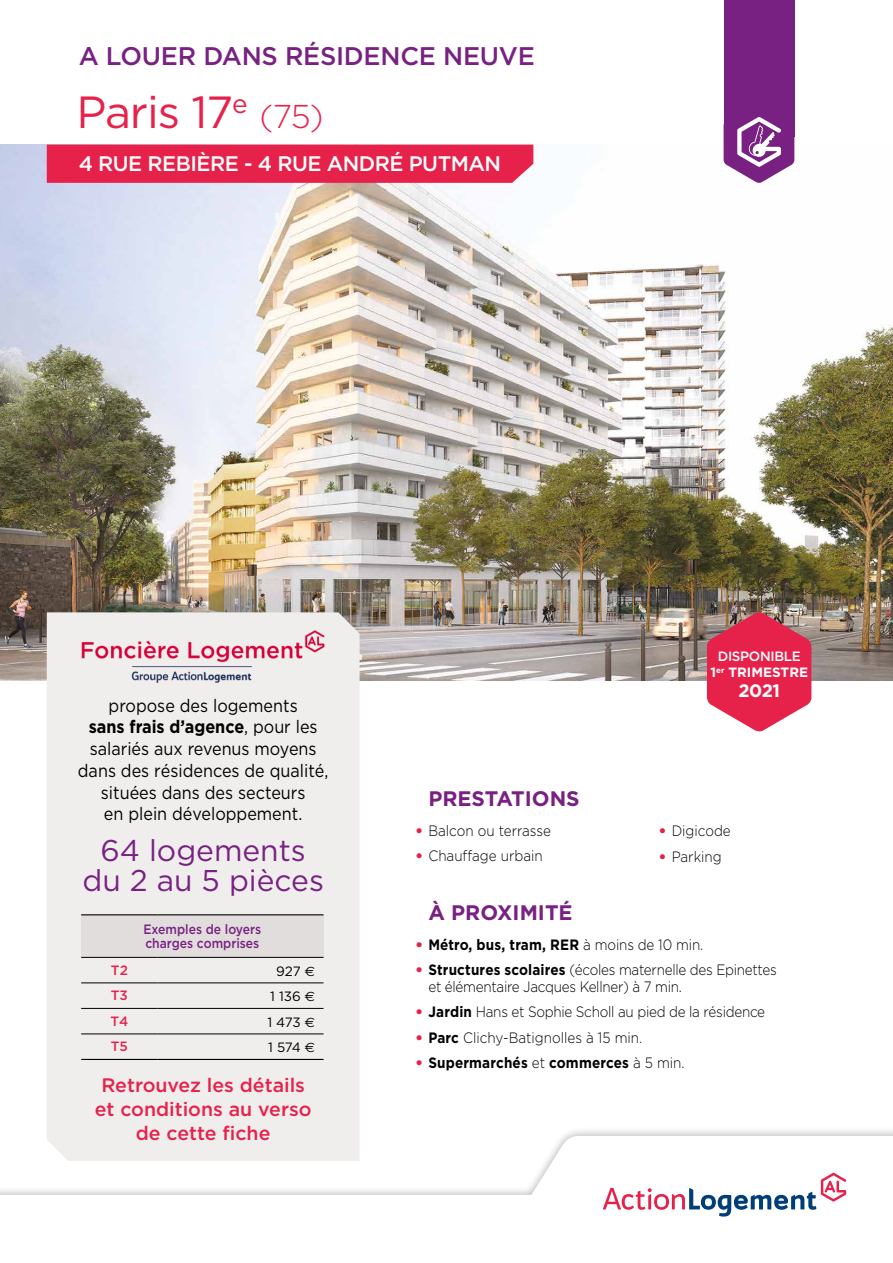
<style>
.page{position:relative;width:893px;height:1263px;background:#fff}
.page>*{position:absolute;margin:0;border:0;box-sizing:border-box;transform-origin:0 0}
.t1{font:45px "Gotham HTF";letter-spacing:-.025em;color:#e6224b}
.t2{font:300 33px "Gotham HTF";color:#e6224b}
.t3{font:30px/30px "Gotham HTF";color:#782182;text-align:center}
.t4{font:500 25.5px "Gotham HTF";letter-spacing:-.01em;color:#782182}
.t5{font:500 21px "Gotham HTF";letter-spacing:-.025em;color:#fff}
.t6{font:700 21px "Gotham HTF";color:#782182}
.t7{font:500 19.5px/24px "Gotham HTF";color:#e6224b;text-align:center}
.t8{font:18px/21.8px "Gotham HTF";color:#000;text-align:center;scale:.9 1}
.t9{font:700 18px "Gotham HTF";color:#fff}
.t10{font:300 15px/16.5px "Gotham HTF";letter-spacing:-.02em;color:#000;scale:.9 1}
.t11{font:300 15px "Gotham HTF";color:#000;scale:.9 1}
.t12{font:700 15px "Gotham HTF";letter-spacing:.01em;color:#000;scale:.9 1}
.t13{font:500 13.5px/13.5px "Gotham HTF";color:#782182;scale:.9 1}
.t14{font:500 13.5px/16.5px "Gotham HTF";letter-spacing:-.025em;color:#fff;text-align:center}
.t15{font:13.5px "Gotham HTF";letter-spacing:-.015em;color:#000}
.t16{font:500 13.5px "Gotham HTF";color:#e6224b}
.s1{font-weight:700}
.s2{font-weight:900;color:#e6224b}
.s3{font-family:"Euro Sans"}
.s4{font-weight:300}
</style>
<div class="page">
<div style="left:0;top:1126px;width:893px;height:137px;background:#000;opacity:.33"></div>
<svg style="left:0;top:1136px;width:893px;height:127px"></svg>
<svg style="left:603px;top:1173px;width:243px;height:43px"></svg>
<img style="left:0;top:145px;width:893px;height:535px">
<div style="left:47px;top:612px;width:313px;height:549px;background:#f0eeed"></div>
<img style="left:75px;top:625px;width:256px;height:64px">
<svg style="left:707px;top:611px;width:104px;height:121px;background:#df4967"></svg>
<div style="left:724px;top:0;width:70px;height:137px;background:#782182"></div>
<svg style="left:724px;top:117px;width:70px;height:67px"></svg>
<div style="left:47px;top:145px;width:486px;height:38px;background:#e6224b"></div>
<div style="left:81px;top:915px;width:243px;height:42px;background:#e0dddc"></div>
<div style="left:81px;top:958px;width:243px;height:101px;background:#f0eeed"></div>
<hr style="left:81px;top:957px;width:77px;height:1px;background:#000">
<hr style="left:158px;top:957px;width:166px;height:1px;background:#000">
<hr style="left:81px;top:1059px;width:77px;height:1px;background:#000">
<hr style="left:158px;top:1059px;width:166px;height:1px;background:#000">
<hr style="left:81px;top:914px;width:77px;height:1px;background:#000">
<hr style="left:158px;top:914px;width:166px;height:1px;background:#000">
<hr style="left:81px;top:1033px;width:77px;height:1px;background:#000">
<hr style="left:158px;top:1033px;width:166px;height:1px;background:#000">
<hr style="left:81px;top:982px;width:77px;height:1px;background:#000">
<hr style="left:158px;top:982px;width:166px;height:1px;background:#000">
<hr style="left:81px;top:1008px;width:77px;height:1px;background:#000">
<hr style="left:158px;top:1008px;width:166px;height:1px;background:#000">
<h3 class="t4" style="left:79px;top:41px;width:458px">A LOUER DANS RÉSIDENCE NEUVE</h3>
<h1 class="t1" style="left:77px;top:88px;width:173px">Paris 17<sup>e</sup></h1>
<h2 class="t2" style="left:259px;top:99px;width:66px">(75)</h2>
<p class="t5" style="left:79px;top:152px;width:424px">4 RUE REBIÈRE - 4 RUE ANDRÉ PUTMAN</p>
<p class="t8" style="left:78px;top:694px;width:280px">propose des logements<br><span class="s1">sans frais d’agence</span>, pour les salariés aux revenus moyens dans des résidences de qualité, situées dans des secteurs<br>en plein développement.</p>
<h3 class="t3" style="left:82px;top:835px;width:243px">64 logements du 2 au 5 pièces</h3>
<p class="t6" style="left:428px;top:787px;width:153px">PRESTATIONS</p>
<p class="t11" style="left:416px;top:822px;width:152px"><span class="s2">•</span> Balcon ou terrasse</p>
<p class="t11" style="left:416px;top:848px;width:143px"><span class="s2">•</span> Chauffage urbain</p>
<p class="t14" style="left:710px;top:647px;width:99px">DISPONIBLE<br><span class="s1">1</span><sup>er</sup> <span class="s1">TRIMESTRE</span></p>
<p class="t9" style="left:738px;top:680px;width:43px">2021</p>
<p class="t11" style="left:659px;top:823px;width:81px"><span class="s2">•</span> Digicode</p>
<p class="t11" style="left:659px;top:848px;width:71px"><span class="s2">•</span> Parking</p>
<p class="t13" style="left:143px;top:922px;width:132px">Exemples de loyers charges comprises</p>
<p class="t16" style="left:111px;top:962px;width:19px">T2</p>
<p class="t15" style="left:276px;top:963px;width:40px">927 <span class="s3">E</span></p>
<p class="t16" style="left:111px;top:988px;width:19px">T3</p>
<p class="t15" style="left:270px;top:989px;width:46px">1 136 <span class="s3">E</span></p>
<p class="t16" style="left:110px;top:1013px;width:19px">T4</p>
<p class="t15" style="left:267px;top:1014px;width:49px">1 473 <span class="s3">E</span></p>
<p class="t16" style="left:111px;top:1039px;width:19px">T5</p>
<p class="t15" style="left:268px;top:1040px;width:48px">1 574 <span class="s3">E</span></p>
<p class="t7" style="left:95px;top:1073px;width:218px">Retrouvez les détails et conditions au verso de cette fiche</p>
<p class="t6" style="left:428px;top:900px;width:146px">À PROXIMITÉ</p>
<p class="t12" style="left:416px;top:936px;width:321px"><span class="s2">•</span> Métro, bus, tram, RER <span class="s4">à moins de 10 min.</span></p>
<p class="t10" style="left:428px;top:961px;width:389px;text-indent:-13px"><span class="s2">•</span> <span class="s1">Structures scolaires</span> (écoles maternelle des Epinettes et élémentaire Jacques Kellner) à 7 min.</p>
<p class="t10" style="left:416px;top:1003px;width:390px"><span class="s2">•</span> <span class="s1">Jardin</span> Hans et Sophie Scholl au pied de la résidence</p>
<p class="t11" style="left:416px;top:1029px;width:253px"><span class="s2">•</span> <span class="s1">Parc</span> Clichy-Batignolles à 15 min.</p>
<p class="t12" style="left:416px;top:1054px;width:300px"><span class="s2">•</span> Supermarchés <span class="s4">et</span> commerces <span class="s4">à 5 min.</span></p>
</div>
